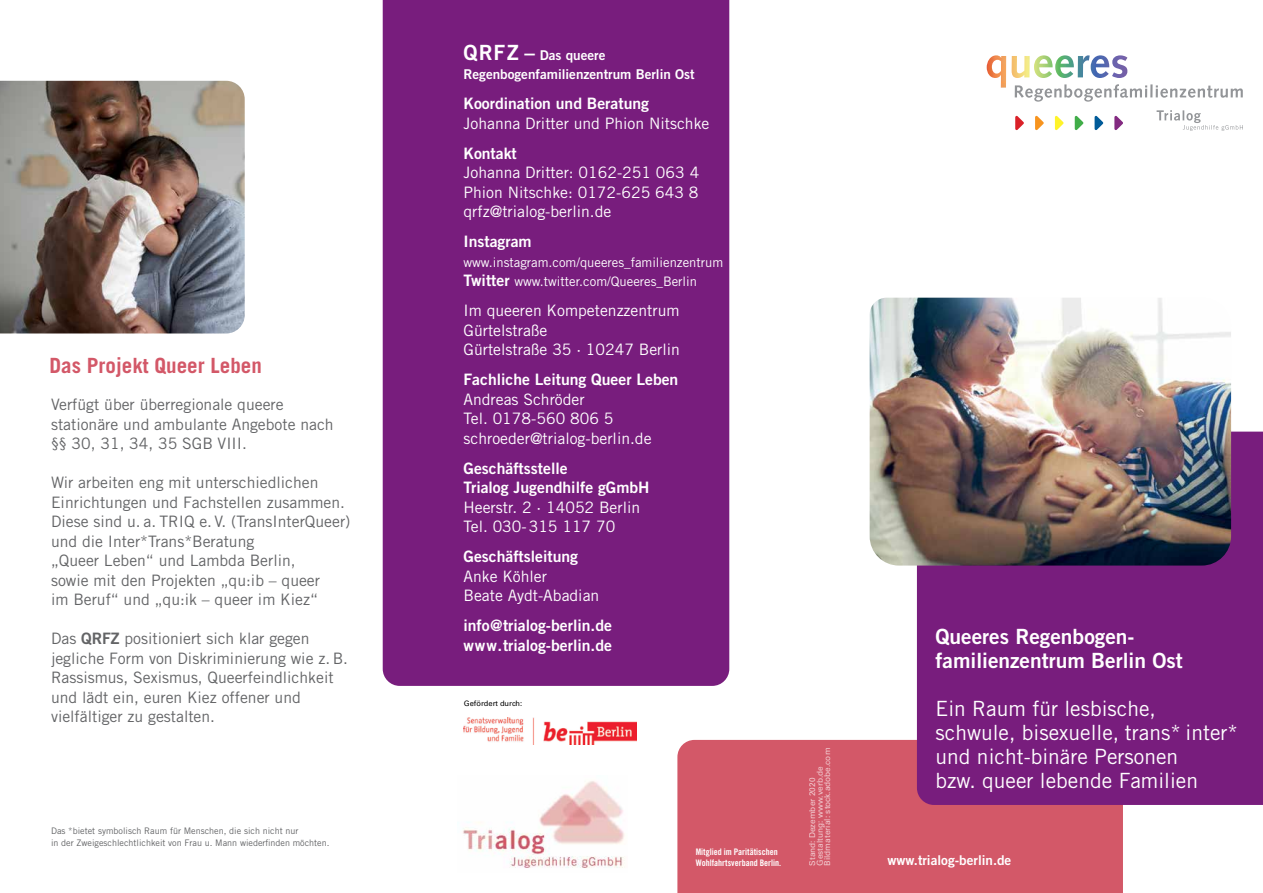
<style>
.page{position:relative;width:1263px;height:893px;background:#fff}
.page>*{position:absolute;margin:0;border:0;box-sizing:border-box;transform-origin:0 0}
.t1{font:21px/24px "Trade Gothic";color:#fff}
.t2{font:21px/24px "Trade Gothic Bold Two";color:#fff}
.t3{font:700 21px "Trade Gothic";color:#d35868}
.t4{font:15.75px/19.5px "Trade Gothic";color:#636466}
.t5{font:15.75px/19.5px "Trade Gothic";color:#fff}
.t6{font:15.75px/19.5px "Trade Gothic Bold Two";color:#fff}
.t7{font:13.5px/19.5px "Trade Gothic Bold Two";color:#fff}
.t8{font:13.05px/19.5px "Trade Gothic";color:#fff}
.t9{font:9px/12px "Trade Gothic";color:#636466}
.t10{font:9px/10.5px "Trade Gothic Bold Cond Twenty";color:#fff}
.t11{font:8.25px/7.5px "Univers";letter-spacing:.005em;color:#fff}
.t12{font:7.5px "Univers";color:#000}
.s1{font-family:"Trade Gothic Bold Two"}
.s2{font-size:21px}
.s3{font-family:"Trade Gothic Bold Two";font-size:15.75px}
</style>
<div class="page">
<img style="left:0;top:81px;width:245px;height:252px">
<div style="left:677px;top:740px;width:446px;height:153px;background:#d35868"></div>
<img style="left:463px;top:781px;width:162px;height:87px">
<div style="left:383px;top:0;width:346px;height:686px;background:#781d7d"></div>
<div style="left:917px;top:432px;width:346px;height:373px;background:#781d7d"></div>
<img style="left:870px;top:298px;width:361px;height:268px">
<img style="left:464px;top:718px;width:172px;height:27px">
<svg style="left:1156px;top:110px;width:87px;height:21px"></svg>
<img style="left:987px;top:55px;width:140px;height:33px">
<svg style="left:1015px;top:84px;width:228px;height:18px"></svg>
<svg style="left:1015px;top:116px;width:9px;height:14px"></svg>
<svg style="left:1035px;top:116px;width:9px;height:14px"></svg>
<svg style="left:1055px;top:116px;width:8px;height:14px"></svg>
<svg style="left:1075px;top:116px;width:8px;height:14px"></svg>
<svg style="left:1094px;top:116px;width:9px;height:14px"></svg>
<svg style="left:1114px;top:116px;width:9px;height:14px"></svg>
<h1 class="t3" style="left:49px;top:353px;width:214px">Das Projekt Queer Leben</h1>
<p class="t4" style="left:51px;top:394px;width:284px">Verfügt über überregionale queere stationäre und ambulante Angebote nach §§ 30, 31, 34, 35 SGB VIII.</p>
<p class="t4" style="left:51px;top:472px;width:301px">Wir arbeiten eng mit unterschiedlichen Einrichtungen und Fachstellen zusammen.<br>Diese sind u. a. TRIQ e. V. (TransInterQueer) und die Inter*Trans*Beratung<br>„Queer Leben“ und Lambda Berlin,<br>sowie mit den Projekten „qu:ib – queer<br>im Beruf“ und „qu:ik – queer im Kiez“</p>
<p class="t4" style="left:51px;top:628px;width:298px">Das <span class="s1">QRFZ</span> positioniert sich klar gegen jegliche Form von Diskriminierung wie z. B.<br>Rassismus, Sexismus, Queerfeindlichkeit und lädt ein, euren Kiez offener und vielfältiger zu gestalten.</p>
<p class="t9" style="left:51px;top:825px;width:280px">Das *bietet symbolisch Raum für Menschen, die sich nicht nur<br>in der Zweigeschlechtlichkeit von Frau u. Mann wiederfinden möchten.</p>
<p class="t7" style="left:463px;top:45px;width:233px"><span class="s2">QRFZ –</span> Das queere<br>Regenbogenfamilienzentrum Berlin Ost</p>
<p class="t6" style="left:463px;top:93px;width:187px">Koordination und Beratung</p>
<p class="t5" style="left:463px;top:113px;width:247px">Johanna Dritter und Phion Nitschke</p>
<p class="t6" style="left:463px;top:143px;width:55px">Kontakt</p>
<p class="t5" style="left:463px;top:162px;width:237px;text-align:justify">Johanna Dritter: 0162-251 063 4<br>Phion Nitschke: 0172-625 643 8 qrfz@trialog-berlin.de</p>
<p class="t6" style="left:463px;top:231px;width:70px">Instagram</p>
<p class="t8" style="left:463px;top:252px;width:261px">www.instagram.com/queeres_familienzentrum<br><span class="s3">Twitter</span> www.twitter.com/Queeres_Berlin</p>
<p class="t5" style="left:463px;top:300px;width:218px">Im queeren Kompetenzzentrum<br>Gürtelstraße<br>Gürtelstraße 35 · 10247 Berlin</p>
<p class="t6" style="left:463px;top:369px;width:216px">Fachliche Leitung Queer Leben</p>
<p class="t5" style="left:463px;top:389px;width:190px">Andreas Schröder<br>Tel. 0178-560 806 5 schroeder@trialog-berlin.de</p>
<p class="t6" style="left:463px;top:458px;width:188px">Geschäftsstelle<br>Trialog Jugendhilfe gGmbH</p>
<p class="t5" style="left:463px;top:497px;width:178px">Heerstr. 2 · 14052 Berlin<br>Tel. 030-315 117 70</p>
<p class="t6" style="left:463px;top:546px;width:116px">Geschäftsleitung</p>
<p class="t5" style="left:463px;top:566px;width:137px">Anke Köhler<br>Beate Aydt-Abadian</p>
<p class="t6" style="left:463px;top:615px;width:150px">info@trialog-berlin.de www.trialog-berlin.de</p>
<h1 class="t2" style="left:935px;top:624px;width:249px">Queeres Regenbogen&shy;familienzentrum Berlin Ost</h1>
<h1 class="t1" style="left:935px;top:696px;width:304px">Ein Raum für lesbische, schwule, bisexuelle, trans* inter* und nicht-binäre Personen<br>bzw. queer lebende Familien</h1>
<p class="t12" style="left:464px;top:698px;width:60px">Gefördert durch:</p>
<p class="t11" style="left:808px;top:866px;width:120px;rotate:-90deg">Stand: Dezember 2020<br>Gestaltung: www.verb.de<br>Bildmaterial: stock.adobe.com</p>
<p class="t10" style="left:696px;top:846px;width:87px">Mitglied im Paritätischen<br>Wohlfahrtsverband Berlin.</p>
<p class="t7" style="left:887px;top:850px;width:125px">www.trialog-berlin.de</p>
</div>
